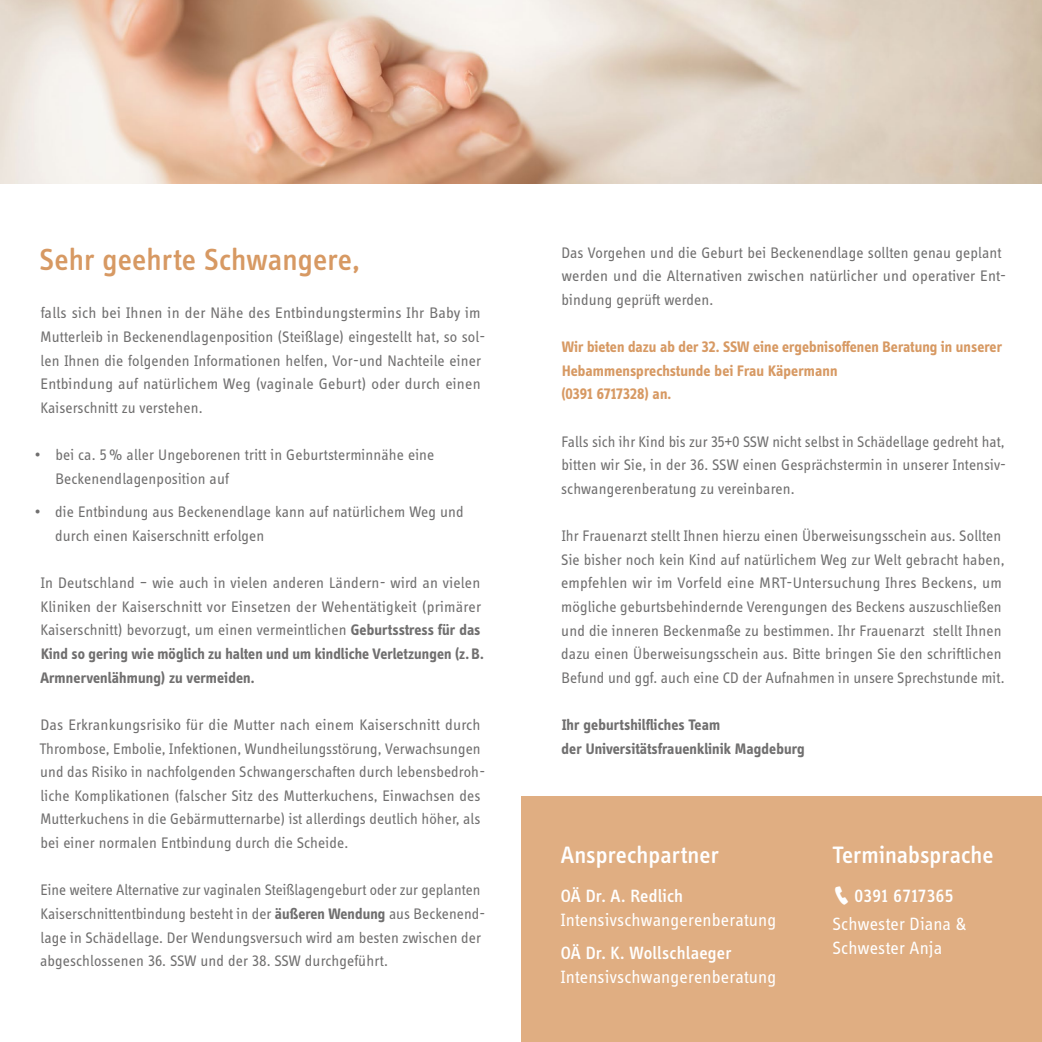
<style>
.page{position:relative;width:1042px;height:1042px;background:#fff}
.page>*{position:absolute;margin:0;border:0;box-sizing:border-box;transform-origin:0 0}
.t1{font:500 31.5px "Info Display OT";letter-spacing:.005em;color:#d79963}
.t2{font:500 24.5px "Info Display OT";color:#fff}
.t3{font:18.38px/23.6px "Info Display OT";letter-spacing:.01em;color:#fff}
.t4{font:500 18.38px "Info Display OT";letter-spacing:.015em;color:#fff}
.t5{font:500 18.38px "Info Display OT";letter-spacing:.035em;color:#fff}
.t6{font:15.75px/23.6px "Info Display OT";letter-spacing:.01em;color:#706f6f}
.t7{font:700 15.75px/23.6px "Info Display OT";letter-spacing:.01em;color:#d79963}
.t8{font:700 15.75px/23.6px "Info Display OT";letter-spacing:.01em;color:#706f6f}
.s1{font-weight:700}
</style>
<div class="page">
<div style="left:521px;top:797px;width:521px;height:245px;background:#e0ae82"></div>
<img style="left:0;top:0;width:1042px;height:184px">
<h1 class="t1" style="left:40px;top:241px;width:322px">Sehr geehrte Schwangere,</h1>
<p class="t6" style="left:40px;top:301px;width:446px">falls sich bei Ihnen in der Nähe des Entbindungstermins Ihr Baby im Mutterleib in Beckenendlagenposition (Steißlage) eingestellt hat, so sol&shy;len Ihnen die folgenden Informationen helfen, Vor-und Nachteile einer Entbindung auf natürlichem Weg (vaginale Geburt) oder durch einen Kaiserschnitt zu verstehen.</p>
<p class="t6" style="left:55px;top:442px;width:380px;text-indent:-21px">• bei ca. 5 % aller Ungeborenen tritt in Geburtsterminnähe eine<br>Beckenendlagenposition auf</p>
<p class="t6" style="left:55px;top:500px;width:410px;text-indent:-20px">• die Entbindung aus Beckenendlage kann auf natürlichem Weg und durch einen Kaiserschnitt erfolgen</p>
<p class="t6" style="left:40px;top:571px;width:445px">In Deutschland – wie auch in vielen anderen Ländern- wird an vielen Kliniken der Kaiserschnitt vor Einsetzen der Wehentätigkeit (primärer Kaiserschnitt) bevorzugt, um einen vermeintlichen <span class="s1">Geburtsstress für das Kind so gering wie möglich zu halten und um kindliche Verletzungen (z. B.<br>Armnervenlähmung) zu vermeiden.</span></p>
<p class="t6" style="left:39px;top:712px;width:447px">Das Erkrankungsrisiko für die Mutter nach einem Kaiserschnitt durch Thrombose, Embolie, Infektionen, Wundheilungsstörung, Verwachsungen und das Risiko in nachfolgenden Schwangerschaften durch lebensbedroh&shy;liche Komplikationen (falscher Sitz des Mutterkuchens, Einwachsen des Mutterkuchens in die Gebärmutternarbe) ist allerdings deutlich höher, als bei einer normalen Entbindung durch die Scheide.</p>
<p class="t6" style="left:40px;top:878px;width:446px">Eine weitere Alternative zur vaginalen Steißlagengeburt oder zur geplanten Kaiserschnittentbindung besteht in der <span class="s1">äußeren Wendung</span> aus Beckenend&shy;lage in Schädellage. Der Wendungsversuch wird am besten zwischen der abgeschlossenen 36. SSW und der 38. SSW durchgeführt.</p>
<p class="t6" style="left:561px;top:240px;width:446px">Das Vorgehen und die Geburt bei Beckenendlage sollten genau geplant werden und die Alternativen zwischen natürlicher und operativer Ent&shy;bindung geprüft werden.</p>
<p class="t7" style="left:561px;top:335px;width:442px">Wir bieten dazu ab der 32. SSW eine ergebnisoffenen Beratung in unserer<br>Hebammensprechstunde bei Frau Käpermann<br>(0391 6717328) an.</p>
<p class="t6" style="left:561px;top:429px;width:446px;text-align:justify">Falls sich ihr Kind bis zur 35+0 SSW nicht selbst in Schädellage gedreht hat, bitten wir Sie, in der 36. SSW einen Gesprächstermin in unserer Intensiv&shy;schwangerenberatung zu vereinbaren.</p>
<p class="t6" style="left:561px;top:524px;width:445px">Ihr Frauenarzt stellt Ihnen hierzu einen Überweisungsschein aus. Sollten Sie bisher noch kein Kind auf natürlichem Weg zur Welt gebracht haben, empfehlen wir im Vorfeld eine MRT-Untersuchung Ihres Beckens, um mögliche geburtsbehindernde Verengungen des Beckens auszuschließen und die inneren Beckenmaße zu bestimmen. Ihr Frauenarzt stellt Ihnen dazu einen Überweisungsschein aus. Bitte bringen Sie den schriftlichen Befund und ggf. auch eine CD der Aufnahmen in unsere Sprechstunde mit.</p>
<p class="t8" style="left:561px;top:713px;width:245px">Ihr geburtshilfliches Team<br>der Universitätsfrauenklinik Magdeburg</p>
<h2 class="t2" style="left:561px;top:840px;width:160px">Ansprechpartner</h2>
<p class="t4" style="left:561px;top:885px;width:124px">OÄ Dr. A. Redlich</p>
<p class="t3" style="left:561px;top:907px;width:217px">Intensivschwangerenberatung</p>
<p class="t4" style="left:561px;top:942px;width:172px">OÄ Dr. K. Wollschlaeger</p>
<p class="t3" style="left:561px;top:964px;width:217px">Intensivschwangerenberatung</p>
<h2 class="t2" style="left:832px;top:840px;width:163px">Terminabsprache</h2>
<p class="t5" style="left:854px;top:885px;width:100px">0391 6717365</p>
<p class="t3" style="left:832px;top:912px;width:136px">Schwester Diana &amp;<br>Schwester Anja</p>
</div>
